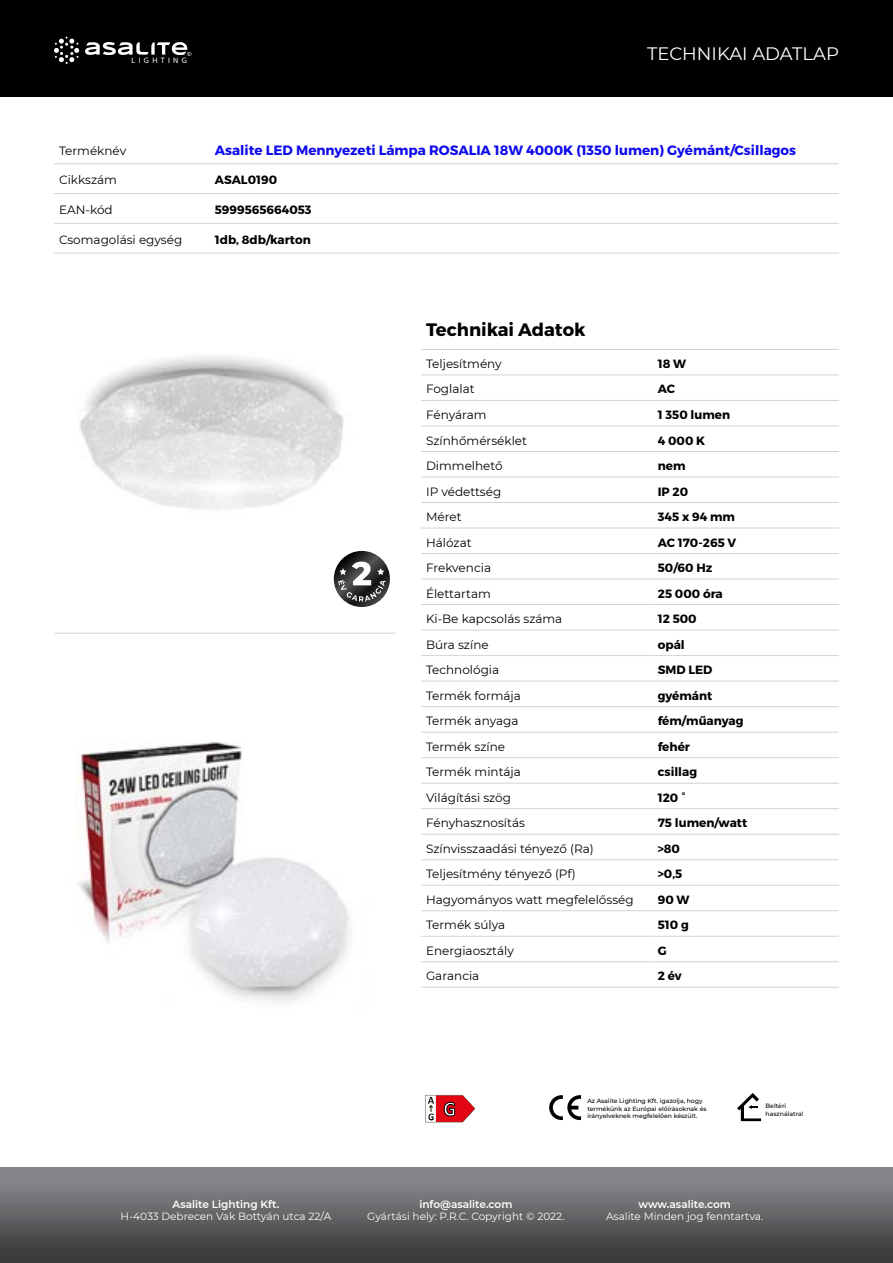
<style>
.page{position:relative;width:893px;height:1263px;background:#fff}
.page>*{position:absolute;margin:0;border:0;box-sizing:border-box;transform-origin:0 0}
.t1{font:18px "Montserrat";color:#fff}
.t2{font:700 18px "Montserrat";color:#000}
.t3{font:700 13.5px "Montserrat";color:#0e0aec}
.t4{font:12px "Montserrat";color:#000}
.t5{font:700 12px "Montserrat";color:#000}
.t6{font:10.5px "Montserrat";color:#fff}
.t7{font:600 10.5px "Montserrat";color:#fff}
.t8{font:7.95px "Myriad Pro";color:#fff}
.t9{font:500 6.15px/7.4px "Montserrat";color:#000}
</style>
<div class="page">
<div style="left:0;top:1167px;width:893px;height:96px;background:linear-gradient(to bottom,#8e9194,#363637)"></div>
<div style="left:0;top:0;width:893px;height:96px;background:#000"></div>
<svg style="left:85px;top:42px;width:106px;height:14px"></svg>
<svg style="left:54px;top:37px;width:25px;height:27px"></svg>
<img style="left:79px;top:356px;width:289px;height:206px">
<svg style="left:549px;top:1095px;width:32px;height:25px"></svg>
<svg style="left:737px;top:1093px;width:24px;height:28px"></svg>
<hr style="left:421px;top:349px;width:232px;height:1px;background:#d1d3d4">
<hr style="left:653px;top:349px;width:186px;height:1px;background:#d1d3d4">
<hr style="left:421px;top:375px;width:232px;height:1px;background:#d1d3d4">
<hr style="left:653px;top:375px;width:186px;height:1px;background:#d1d3d4">
<hr style="left:421px;top:400px;width:232px;height:1px;background:#d1d3d4">
<hr style="left:653px;top:400px;width:186px;height:1px;background:#d1d3d4">
<hr style="left:421px;top:426px;width:232px;height:1px;background:#d1d3d4">
<hr style="left:653px;top:426px;width:186px;height:1px;background:#d1d3d4">
<hr style="left:421px;top:451px;width:232px;height:1px;background:#d1d3d4">
<hr style="left:653px;top:451px;width:186px;height:1px;background:#d1d3d4">
<hr style="left:421px;top:477px;width:232px;height:1px;background:#d1d3d4">
<hr style="left:653px;top:477px;width:186px;height:1px;background:#d1d3d4">
<hr style="left:421px;top:502px;width:232px;height:1px;background:#d1d3d4">
<hr style="left:653px;top:502px;width:186px;height:1px;background:#d1d3d4">
<hr style="left:421px;top:528px;width:232px;height:1px;background:#d1d3d4">
<hr style="left:653px;top:528px;width:186px;height:1px;background:#d1d3d4">
<hr style="left:421px;top:553px;width:232px;height:1px;background:#d1d3d4">
<hr style="left:653px;top:553px;width:186px;height:1px;background:#d1d3d4">
<hr style="left:421px;top:579px;width:232px;height:1px;background:#d1d3d4">
<hr style="left:653px;top:579px;width:186px;height:1px;background:#d1d3d4">
<hr style="left:421px;top:604px;width:232px;height:1px;background:#d1d3d4">
<hr style="left:653px;top:604px;width:186px;height:1px;background:#d1d3d4">
<hr style="left:421px;top:630px;width:232px;height:1px;background:#d1d3d4">
<hr style="left:653px;top:630px;width:186px;height:1px;background:#d1d3d4">
<hr style="left:421px;top:655px;width:232px;height:1px;background:#d1d3d4">
<hr style="left:653px;top:655px;width:186px;height:1px;background:#d1d3d4">
<hr style="left:421px;top:681px;width:232px;height:1px;background:#d1d3d4">
<hr style="left:653px;top:681px;width:186px;height:1px;background:#d1d3d4">
<hr style="left:421px;top:706px;width:232px;height:1px;background:#d1d3d4">
<hr style="left:653px;top:706px;width:186px;height:1px;background:#d1d3d4">
<hr style="left:421px;top:732px;width:232px;height:1px;background:#d1d3d4">
<hr style="left:653px;top:732px;width:186px;height:1px;background:#d1d3d4">
<hr style="left:421px;top:757px;width:232px;height:1px;background:#d1d3d4">
<hr style="left:653px;top:757px;width:186px;height:1px;background:#d1d3d4">
<hr style="left:421px;top:783px;width:232px;height:1px;background:#d1d3d4">
<hr style="left:653px;top:783px;width:186px;height:1px;background:#d1d3d4">
<hr style="left:421px;top:808px;width:232px;height:1px;background:#d1d3d4">
<hr style="left:653px;top:808px;width:186px;height:1px;background:#d1d3d4">
<hr style="left:421px;top:834px;width:232px;height:1px;background:#d1d3d4">
<hr style="left:653px;top:834px;width:186px;height:1px;background:#d1d3d4">
<hr style="left:421px;top:859px;width:232px;height:1px;background:#d1d3d4">
<hr style="left:653px;top:859px;width:186px;height:1px;background:#d1d3d4">
<hr style="left:421px;top:885px;width:232px;height:1px;background:#d1d3d4">
<hr style="left:653px;top:885px;width:186px;height:1px;background:#d1d3d4">
<hr style="left:421px;top:910px;width:232px;height:1px;background:#d1d3d4">
<hr style="left:653px;top:910px;width:186px;height:1px;background:#d1d3d4">
<hr style="left:421px;top:936px;width:232px;height:1px;background:#d1d3d4">
<hr style="left:653px;top:936px;width:186px;height:1px;background:#d1d3d4">
<hr style="left:421px;top:961px;width:232px;height:1px;background:#d1d3d4">
<hr style="left:653px;top:961px;width:186px;height:1px;background:#d1d3d4">
<hr style="left:421px;top:987px;width:232px;height:1px;background:#d1d3d4">
<hr style="left:653px;top:987px;width:186px;height:1px;background:#d1d3d4">
<hr style="left:54px;top:164px;width:156px;height:1px;background:#d1d3d4">
<hr style="left:210px;top:164px;width:629px;height:1px;background:#d1d3d4">
<hr style="left:54px;top:193px;width:156px;height:1px;background:#d1d3d4">
<hr style="left:210px;top:193px;width:629px;height:1px;background:#d1d3d4">
<hr style="left:54px;top:223px;width:156px;height:1px;background:#d1d3d4">
<hr style="left:210px;top:223px;width:629px;height:1px;background:#d1d3d4">
<hr style="left:54px;top:253px;width:156px;height:1px;background:#d1d3d4">
<hr style="left:210px;top:253px;width:629px;height:1px;background:#d1d3d4">
<img style="left:77px;top:742px;width:272px;height:261px">
<svg style="left:425px;top:1095px;width:50px;height:27px"></svg>
<svg style="left:334px;top:551px;width:56px;height:56px"></svg>
<svg style="left:338px;top:562px;width:48px;height:40px"></svg>
<hr style="left:55px;top:633px;width:340px;height:1px;background:#d1d3d4">
<p class="t8" style="left:132px;top:56px;width:57px">L I G H T I N G</p>
<h1 class="t1" style="left:647px;top:42px;width:119px">Tech nikai adat</h1>
<h1 class="t1" style="left:803px;top:42px;width:25px">lap</h1>
<p class="t4" style="left:59px;top:142px;width:69px">Terméknév</p>
<p class="t3" style="left:215px;top:142px;width:583px">Asalite LED Mennyezeti Lámpa ROSALIA 18W 4000K (1350 lumen) Gyémánt/Csillagos</p>
<p class="t4" style="left:59px;top:172px;width:59px">Cikkszám</p>
<p class="t5" style="left:215px;top:173px;width:64px">ASAL0190</p>
<p class="t4" style="left:59px;top:202px;width:55px">EAN -kód</p>
<p class="t5" style="left:215px;top:203px;width:98px">5999565664053</p>
<p class="t4" style="left:59px;top:231px;width:125px">Csomagolási egység</p>
<p class="t5" style="left:215px;top:232px;width:97px">1db, 8db/karton</p>
<h1 class="t2" style="left:426px;top:318px;width:161px">Technikai Adatok</h1>
<p class="t4" style="left:426px;top:355px;width:77px">Teljesítmény</p>
<p class="t5" style="left:658px;top:356px;width:30px">18 W</p>
<p class="t4" style="left:426px;top:381px;width:50px">Foglalat</p>
<p class="t5" style="left:658px;top:382px;width:19px">AC</p>
<p class="t4" style="left:426px;top:406px;width:62px">Fényáram</p>
<p class="t5" style="left:658px;top:407px;width:74px">1 350 lumen</p>
<p class="t4" style="left:426px;top:432px;width:102px">Színhőmérséklet</p>
<p class="t5" style="left:658px;top:433px;width:49px">4 000 K</p>
<p class="t4" style="left:426px;top:457px;width:78px">Dimmelhető</p>
<p class="t5" style="left:658px;top:458px;width:29px">nem</p>
<p class="t4" style="left:426px;top:483px;width:77px">I P védettség</p>
<p class="t5" style="left:658px;top:484px;width:32px">IP 20</p>
<p class="t4" style="left:426px;top:508px;width:37px">Méret</p>
<p class="t5" style="left:658px;top:509px;width:79px">345 x 94 mm</p>
<p class="t4" style="left:426px;top:534px;width:47px">Hálózat</p>
<p class="t5" style="left:658px;top:535px;width:80px">AC 170-265 V</p>
<p class="t4" style="left:426px;top:560px;width:67px">Frekvencia</p>
<p class="t5" style="left:658px;top:560px;width:56px">50/60 Hz</p>
<p class="t4" style="left:426px;top:585px;width:66px">Élettartam</p>
<p class="t5" style="left:658px;top:586px;width:67px">25 000 óra</p>
<p class="t4" style="left:426px;top:611px;width:138px">Ki-Be kapcsolás száma</p>
<p class="t5" style="left:658px;top:611px;width:40px">12 500</p>
<p class="t4" style="left:426px;top:636px;width:64px">Búra színe</p>
<p class="t5" style="left:658px;top:637px;width:28px">opál</p>
<p class="t4" style="left:426px;top:662px;width:75px">Technológia</p>
<p class="t5" style="left:658px;top:662px;width:56px">SMD LED</p>
<p class="t4" style="left:426px;top:687px;width:96px">Termék formája</p>
<p class="t5" style="left:658px;top:688px;width:56px">gyémánt</p>
<p class="t4" style="left:426px;top:713px;width:94px">Termék anyaga</p>
<p class="t5" style="left:658px;top:713px;width:87px">fém/műanyag</p>
<p class="t4" style="left:426px;top:738px;width:81px">Termék színe</p>
<p class="t5" style="left:658px;top:739px;width:34px">fehér</p>
<p class="t4" style="left:426px;top:764px;width:96px">Termék mintája</p>
<p class="t5" style="left:658px;top:764px;width:41px">csillag</p>
<p class="t4" style="left:426px;top:789px;width:87px">Világítási szög</p>
<p class="t5" style="left:658px;top:790px;width:29px">120 °</p>
<p class="t4" style="left:426px;top:815px;width:100px">Fényhasznosítás</p>
<p class="t5" style="left:658px;top:815px;width:91px">75 lumen/watt</p>
<p class="t4" style="left:426px;top:840px;width:169px">Színvisszaadási tényező (Ra)</p>
<p class="t5" style="left:658px;top:841px;width:24px">&gt;80</p>
<p class="t4" style="left:426px;top:866px;width:151px">Teljesítmény tényező (Pf)</p>
<p class="t5" style="left:658px;top:866px;width:26px">&gt;0,5</p>
<p class="t4" style="left:426px;top:891px;width:209px">Hagyományos watt megfelelősség</p>
<p class="t5" style="left:658px;top:892px;width:33px">90 W</p>
<p class="t4" style="left:426px;top:917px;width:81px">Termék súlya</p>
<p class="t5" style="left:658px;top:917px;width:33px">510 g</p>
<p class="t4" style="left:426px;top:942px;width:89px">Energiaosztály</p>
<p class="t5" style="left:658px;top:943px;width:10px">G</p>
<p class="t4" style="left:426px;top:968px;width:55px">Garancia</p>
<p class="t5" style="left:658px;top:969px;width:25px">2 év</p>
<p class="t7" style="left:173px;top:1196px;width:108px">Asalite Lighting Kft.</p>
<p class="t6" style="left:121px;top:1209px;width:212px">H-4033 Debrecen Vak Bottyán utca 22/A</p>
<p class="t9" style="left:587px;top:1097px;width:121px">Az Asalite Lighting Kft. igazolja, hogy termékünk az Európai előírásoknak és irányelveknek megfelelően készült.</p>
<p class="t9" style="left:766px;top:1102px;width:39px">Beltéri használatra!</p>
<p class="t7" style="left:419px;top:1196px;width:94px">info@asalite.com</p>
<p class="t6" style="left:367px;top:1209px;width:199px">Gyártási hely: P.R.C. Copyright © 2022.</p>
<p class="t7" style="left:638px;top:1196px;width:94px">www.asalite.com</p>
<p class="t6" style="left:606px;top:1209px;width:159px">Asalite Minden jog fenntartva.</p>
</div>
